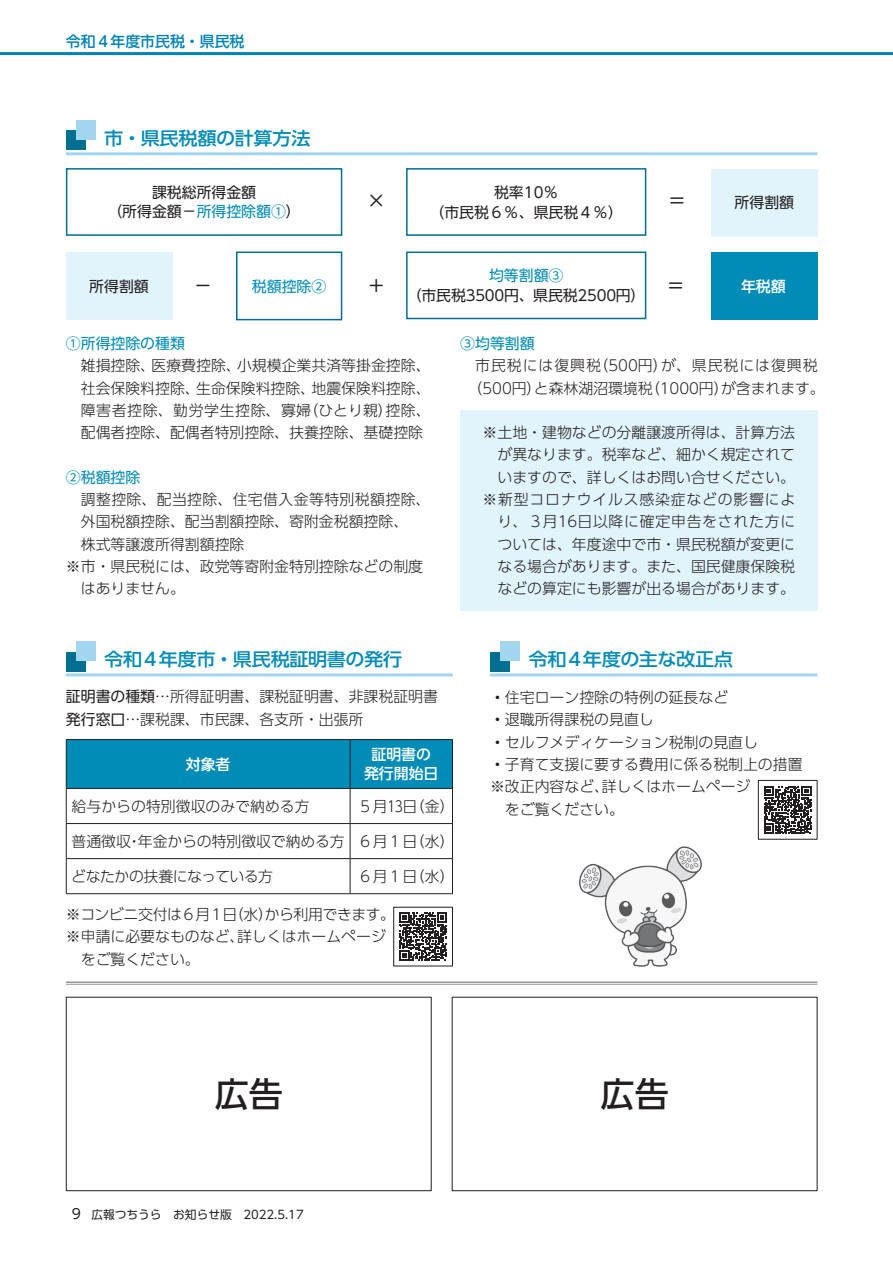
<style>
.page{position:relative;width:893px;height:1263px;background:#fff}
.page>*{position:absolute;margin:0;border:0;box-sizing:border-box;transform-origin:0 0}
.t1{font:500 34.05px "UD Shin Go Pro";color:#231f20}
.t2{font:19.2px "UD Shin M Go Pro";color:#231f20}
.市政のお知らせ2020{font:500 18px "UD Shin Go Pro";letter-spacing:-.015em;color:#008cb7;scale:1.06 1}
.ひろば本文2020{font:300 14.85px/22.4px "UD Shin Go Pro";color:#231f20}
.市政のお知らせ2020-2{font:300 14.85px "UD Shin Go Pro";color:#231f20}
.t3{font:14.85px "UD Shin Go Pro";color:#231f20}
.市政Topics_本文{font:300 14.85px "UD Shin Go Pro";letter-spacing:-.005em;color:#231f20}
.ひろば本文2020-2{font:300 14.85px/22.4px "UD Shin Go Pro";letter-spacing:.025em;color:#231f20}
.t4{font:14.85px "UD Shin Go Pro";color:#008cb7}
.ひろば本文2020-3{font:300 14.85px "UD Shin Go Pro";letter-spacing:.065em;color:#231f20}
.市政のお知らせ2020-3{font:300 14.85px "UD Shin Go Pro";letter-spacing:-.03em;color:#231f20}
.市政Topics_本文-2{font:500 14.85px "UD Shin Go Pro";color:#fff}
.市政Topics_本文-3{font:300 14.85px "UD Shin Go Pro";letter-spacing:-.035em;color:#231f20}
.t5{font:500 14.85px "UD Shin Go Pro";color:#0083b6}
.t6{font:13.8px "UD Shin Go Pro";color:#231f20}
.t7{font:11.7px "UD Shin Go Pro";color:#231f20}
.s1{color:#008cb7}
.s2{font-weight:400}
.s3{font-weight:500}
</style>
<div class="page">
<div style="left:66px;top:997px;width:366px;height:194px;border:1px solid #231f20"></div>
<div style="left:452px;top:997px;width:365px;height:194px;border:1px solid #231f20"></div>
<hr style="left:0;top:52px;width:893px;height:3px;background:#0083b6">
<hr style="left:66px;top:981px;width:751px;height:2px;background:#939598">
<hr style="left:66px;top:984px;width:751px;height:1px;background:#939598">
<svg style="left:67px;top:740px;width:385px;height:153px"></svg>
<hr style="left:66px;top:739px;width:284px;height:1px;background:#231f20">
<hr style="left:66px;top:740px;width:1px;height:48px;background:#231f20">
<hr style="left:350px;top:739px;width:103px;height:1px;background:#231f20">
<hr style="left:350px;top:740px;width:1px;height:48px;background:#231f20">
<hr style="left:452px;top:740px;width:1px;height:48px;background:#231f20">
<hr style="left:66px;top:788px;width:284px;height:1px;background:#231f20">
<hr style="left:66px;top:789px;width:1px;height:34px;background:#231f20">
<hr style="left:350px;top:788px;width:103px;height:1px;background:#231f20">
<hr style="left:350px;top:789px;width:1px;height:34px;background:#231f20">
<hr style="left:452px;top:789px;width:1px;height:34px;background:#231f20">
<hr style="left:66px;top:823px;width:284px;height:1px;background:#231f20">
<hr style="left:66px;top:824px;width:1px;height:34px;background:#231f20">
<hr style="left:350px;top:823px;width:103px;height:1px;background:#231f20">
<hr style="left:350px;top:824px;width:1px;height:34px;background:#231f20">
<hr style="left:452px;top:824px;width:1px;height:34px;background:#231f20">
<hr style="left:66px;top:858px;width:284px;height:1px;background:#231f20">
<hr style="left:66px;top:859px;width:1px;height:34px;background:#231f20">
<hr style="left:350px;top:858px;width:103px;height:1px;background:#231f20">
<hr style="left:350px;top:859px;width:1px;height:34px;background:#231f20">
<hr style="left:452px;top:859px;width:1px;height:34px;background:#231f20">
<hr style="left:66px;top:893px;width:284px;height:1px;background:#231f20">
<hr style="left:350px;top:893px;width:103px;height:1px;background:#231f20">
<svg style="left:399px;top:913px;width:48px;height:47px"></svg>
<div style="left:393px;top:907px;width:60px;height:59px;border:1px solid #231f20"></div>
<hr style="left:66px;top:673px;width:387px;height:3px;background:#a1d6ee">
<div style="left:66px;top:652px;width:20px;height:19px;background:#006f92"></div>
<div style="left:76px;top:641px;width:19px;height:20px;background:#a1d6ee"></div>
<svg style="left:764px;top:786px;width:48px;height:48px"></svg>
<div style="left:758px;top:780px;width:59px;height:59px;border:1px solid #231f20"></div>
<hr style="left:490px;top:673px;width:327px;height:3px;background:#a1d6ee">
<div style="left:490px;top:652px;width:20px;height:19px;background:#006f92"></div>
<div style="left:500px;top:641px;width:20px;height:20px;background:#a1d6ee"></div>
<img style="left:579px;top:846px;width:123px;height:121px">
<div style="left:66px;top:252px;width:106px;height:68px;background:#e1f4fc"></div>
<div style="left:406px;top:251px;width:240px;height:68px;border:2px solid #006f92"></div>
<div style="left:711px;top:252px;width:106px;height:68px;background:#008cb7"></div>
<div style="left:236px;top:251px;width:106px;height:69px;border:2px solid #006f92"></div>
<div style="left:406px;top:168px;width:240px;height:68px;border:2px solid #006f92"></div>
<div style="left:711px;top:169px;width:106px;height:68px;background:#e1f4fc"></div>
<div style="left:66px;top:168px;width:276px;height:68px;border:2px solid #006f92"></div>
<hr style="left:66px;top:152px;width:751px;height:3px;background:#a1d6ee">
<div style="left:66px;top:131px;width:20px;height:19px;background:#006f92"></div>
<div style="left:76px;top:120px;width:19px;height:20px;background:#a1d6ee"></div>
<div style="left:460px;top:410px;width:357px;height:201px;background:#e1f4fc"></div>
<p class="t5" style="left:66px;top:29px;width:180px">令和４年度市民税・県民税</p>
<p class="市政のお知らせ2020" style="left:104px;top:123px;width:196px">市・県民税額の計算方法</p>
<p class="t3" style="left:152px;top:180px;width:106px">課税総所得金額</p>
<p class="t3" style="left:107px;top:200px;width:195px">（所得金額－<span class="s1">所得控除額1</span>(</p>
<p class="t3" style="left:494px;top:180px;width:66px">税率10％</p>
<p class="t2" style="left:367px;top:185px;width:21px">×</p>
<p class="t2" style="left:668px;top:185px;width:21px">＝</p>
<p class="t3" style="left:429px;top:200px;width:195px">（市民税６％、県民税４％）</p>
<p class="t3" style="left:735px;top:191px;width:61px">所得割額</p>
<p class="t4" style="left:489px;top:263px;width:76px">均等割額3</p>
<p class="t4" style="left:252px;top:274px;width:76px">税額控除②</p>
<p class="t3" style="left:89px;top:274px;width:61px">所得割額</p>
<p class="市政Topics_本文-2" style="left:741px;top:274px;width:46px">年税額</p>
<p class="t2" style="left:367px;top:271px;width:21px">＋</p>
<p class="t2" style="left:666px;top:271px;width:21px">＝</p>
<p class="t2" style="left:193px;top:271px;width:21px">－</p>
<p class="t3" style="left:407px;top:283px;width:240px">（市民税3500円、県民税2500円）</p>
<p class="t4" style="left:66px;top:331px;width:121px">①所得控除の種類</p>
<p class="t4" style="left:460px;top:331px;width:76px">③均等割額</p>
<p class="ひろば本文2020" style="left:81px;top:354px;width:76px">雑損控除、</p>
<p class="ひろば本文2020" style="left:237px;top:354px;width:195px">小規模企業共済等掛金控除、</p>
<p class="ひろば本文2020" style="left:151px;top:354px;width:91px">医療費控除、</p>
<p class="ひろば本文2020-3" style="left:593px;top:353px;width:226px">（500円が）、県民税には復興税</p>
<p class="ひろば本文2020-3" style="left:475px;top:353px;width:127px">市民税には復興税</p>
<p class="ひろば本文2020" style="left:81px;top:376px;width:121px">社会保険料控除、</p>
<p class="ひろば本文2020" style="left:196px;top:376px;width:121px">生命保険料控除、</p>
<p class="ひろば本文2020" style="left:311px;top:376px;width:121px">地震保険料控除、</p>
<p class="ひろば本文2020" style="left:721px;top:376px;width:105px">が含まれます。</p>
<p class="ひろば本文2020" style="left:468px;top:376px;width:75px">（500円）</p>
<p class="ひろば本文2020" style="left:645px;top:376px;width:85px">（1000円）</p>
<p class="ひろば本文2020" style="left:534px;top:376px;width:120px">と森林湖沼環境税</p>
<p class="ひろば本文2020" style="left:303px;top:398px;width:91px">（ひとり親）</p>
<p class="ひろば本文2020" style="left:81px;top:398px;width:344px">障害者控除、勤労学生控除、寡婦<br>配偶者控除、配偶者特別控除、扶養控除、基礎控除</p>
<p class="t4" style="left:66px;top:465px;width:76px">②税額控除</p>
<p class="ひろば本文2020-2" style="left:81px;top:488px;width:351px">調整控除、配当控除、住宅借入金等特別税額控除、外国税額控除、配当割額控除、寄附金税額控除、</p>
<p class="ひろば本文2020" style="left:81px;top:532px;width:165px">株式等譲渡所得割額控除</p>
<p class="ひろば本文2020" style="left:81px;top:555px;width:344px;text-indent:-15px">※市・県民税には、政党等寄附金特別控除などの制度はありません。</p>
<p class="ひろば本文2020" style="left:385px;top:398px;width:47px">控除、</p>
<p class="ひろば本文2020" style="left:497px;top:421px;width:299px;text-align:justify;text-indent:-15px">※土地・建物などの分離譲渡所得は、計算方法が異なります。税率など、細かく規定されていますので、詳しくはお問い合せください。</p>
<p class="ひろば本文2020" style="left:497px;top:488px;width:299px;text-align:justify;text-indent:-15px">※新型コロナウイルス感染症などの影響により、３月16日以降に確定申告をされた方については、年度途中で市・県民税額が変更になる場合があります。また、国民健康保険税などの算定にも影響が出る場合があります。</p>
<p class="市政のお知らせ2020" style="left:104px;top:644px;width:283px">令和４年度市・県民税証明書の発行</p>
<p class="ひろば本文2020" style="left:66px;top:685px;width:374px"><span class="s2">証明書の種類</span>…所得証明書、課税証明書、非課税証明書</p>
<p class="ひろば本文2020" style="left:66px;top:707px;width:299px"><span class="s2">発行窓口</span>…課税課、市民課、各支所・出張所</p>
<p class="市政Topics_本文-2" style="left:186px;top:752px;width:46px">対象者</p>
<p class="市政Topics_本文" style="left:72px;top:794px;width:240px">給与からの特別徴収のみで納める方</p>
<p class="市政Topics_本文" style="left:138px;top:829px;width:208px">年金からの特別徴収で納める方</p>
<p class="市政Topics_本文" style="left:72px;top:829px;width:61px">普通徴収</p>
<p class="市政Topics_本文" style="left:127px;top:829px;width:16px">・</p>
<p class="市政Topics_本文-3" style="left:71px;top:864px;width:203px">どなたかの扶養になっている方</p>
<p class="市政Topics_本文-2" style="left:372px;top:742px;width:61px">証明書の</p>
<p class="市政Topics_本文-2" style="left:364px;top:761px;width:76px">発行開始日</p>
<p class="市政Topics_本文" style="left:358px;top:794px;width:98px">５月13 （日金(</p>
<p class="市政Topics_本文" style="left:358px;top:829px;width:98px">６月１（日水(</p>
<p class="市政Topics_本文" style="left:358px;top:864px;width:98px">６月１（日水(</p>
<p class="市政のお知らせ2020-3" style="left:66px;top:902px;width:331px">※コンビニ交付は６月１（日水から利用できます。</p>
<p class="市政のお知らせ2020-2" style="left:258px;top:902px;width:16px">）</p>
<p class="市政のお知らせ2020-2" style="left:237px;top:924px;width:150px">詳しくはホームページ</p>
<p class="市政のお知らせ2020-2" style="left:66px;top:924px;width:180px">※申請に必要なものなど、</p>
<p class="市政のお知らせ2020-2" style="left:66px;top:947px;width:135px">　をご覧ください。</p>
<p class="市政のお知らせ2020" style="left:528px;top:644px;width:194px">令和４年度の主な改正点</p>
<p class="市政のお知らせ2020-2" style="left:490px;top:685px;width:240px"><span class="s3">・</span>住宅ローン控除の特例の延長など</p>
<p class="市政のお知らせ2020-2" style="left:490px;top:708px;width:165px"><span class="s3">・</span>退職所得課税の見直し</p>
<p class="市政のお知らせ2020-2" style="left:490px;top:730px;width:269px"><span class="s3">・</span>セルフメディケーション税制の見直し</p>
<p class="市政のお知らせ2020-2" style="left:490px;top:752px;width:314px"><span class="s3">・</span>子育て支援に要する費用に係る税制上の措置</p>
<p class="市政のお知らせ2020-2" style="left:602px;top:775px;width:150px">詳しくはホームページ</p>
<p class="市政のお知らせ2020-2" style="left:490px;top:775px;width:121px">※改正内容など、</p>
<p class="市政のお知らせ2020-2" style="left:490px;top:797px;width:135px">　をご覧ください。</p>
<p class="t1" style="left:215px;top:1066px;width:70px">広告</p>
<p class="t6" style="left:72px;top:1203px;width:11px">9</p>
<p class="t7" style="left:91px;top:1204px;width:142px">広報つちうら　お知らせ版</p>
<p class="t7" style="left:243px;top:1204px;width:62px">2022.5.17</p>
<p class="t1" style="left:601px;top:1066px;width:70px">広告</p>
</div>
